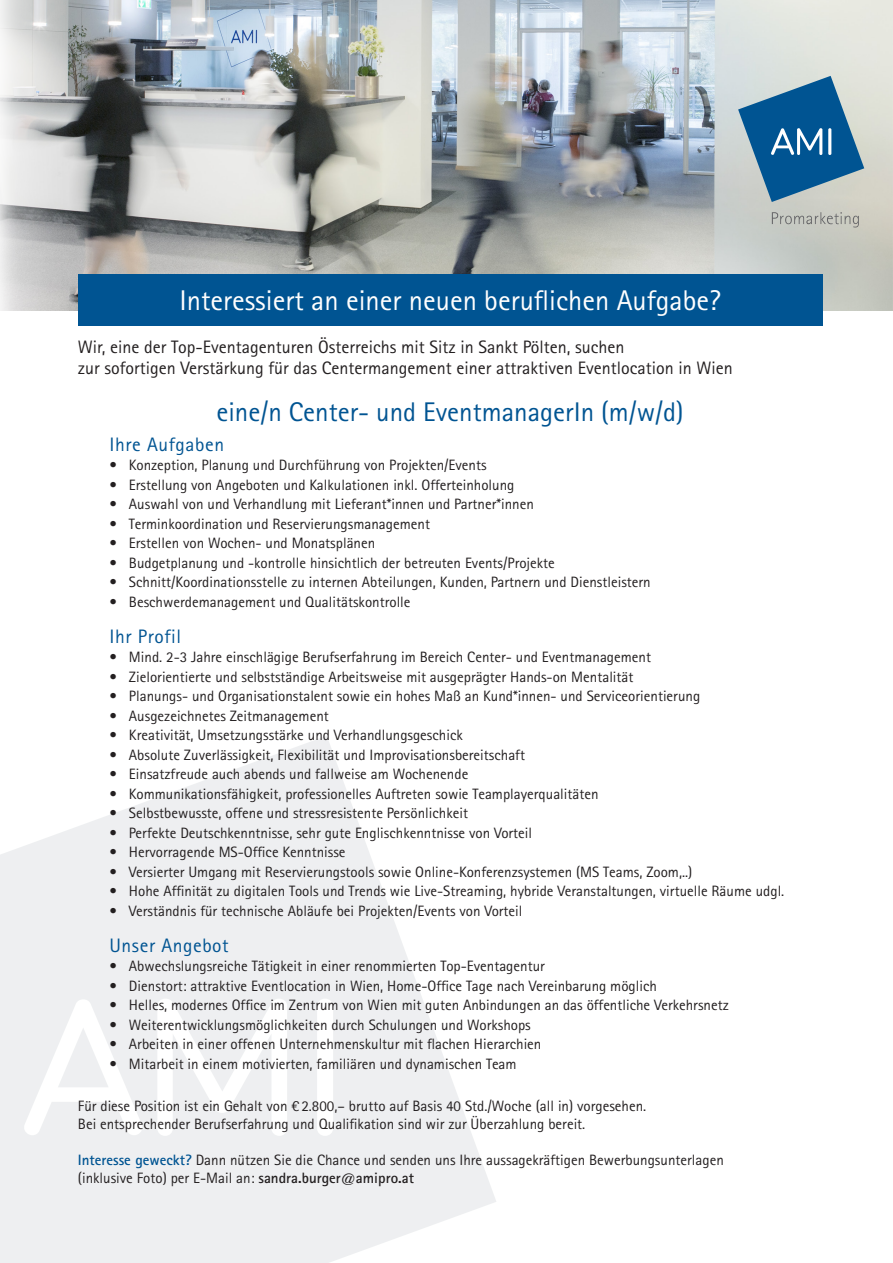
<style>
.page{position:relative;width:893px;height:1263px;background:#fff}
.page>*{position:absolute;margin:0;border:0;box-sizing:border-box;transform-origin:0 0}
.t1{font:28.5px "Rotis Sans Serif Std";color:#fff}
.t2{font:27px "Rotis Sans Serif Std";color:#005492}
.t3{font:19.5px "Rotis Sans Serif Std";letter-spacing:.03em;color:#005492}
.t4{font:18px/21.6px "Rotis Sans Serif Std";color:#231f20}
.t5{font:15px/18px "Rotis Sans Serif Std";color:#231f20}
.s1{font-weight:700;color:#005492}
.s2{font-weight:700}
</style>
<div class="page">
<svg style="left:0;top:736px;width:496px;height:527px;fill:#eeeff1"></svg>
<svg style="left:157px;top:999px;width:130px;height:137px"></svg>
<svg style="left:24px;top:999px;width:119px;height:136px"></svg>
<div style="left:317px;top:999px;width:16px;height:137px;background:#fff;border-radius:8px"></div>
<img style="left:0;top:0;width:893px;height:310px">
<div style="left:78px;top:274px;width:744px;height:51px;background:#005492"></div>
<svg style="left:738px;top:76px;width:126px;height:126px;background:#5b8cae"></svg>
<hr style="left:828px;top:128px;width:3px;height:27px;background:#fff">
<svg style="left:772px;top:212px;width:87px;height:15px"></svg>
<h1 class="t1" style="left:179px;top:283px;width:543px">Interessiert an einer neuen beruflichen Aufgabe?</h1>
<p class="t4" style="left:78px;top:336px;width:656px">Wir, eine der Top-Eventagenturen Österreichs mit Sitz in Sankt Pölten, suchen<br>zur sofortigen Verstärkung für das Centermangement einer attraktiven Eventlocation in Wien</p>
<h2 class="t2" style="left:216px;top:396px;width:469px">eine/n Center- und EventmanagerIn (m/w/d)</h2>
<h3 class="t3" style="left:109px;top:433px;width:116px">Ihre Aufgaben</h3>
<p class="t5" style="left:109px;top:456px;width:379px">• Konzeption, Planung und Durchführung von Projekten/Events</p>
<p class="t5" style="left:109px;top:476px;width:406px">• Erstellung von Angeboten und Kalkulationen inkl. Offerteinholung</p>
<p class="t5" style="left:109px;top:495px;width:426px">• Auswahl von und Verhandlung mit Lieferant*innen und Partner*innen</p>
<p class="t5" style="left:109px;top:515px;width:322px">• Terminkoordination und Reservierungsmanagement</p>
<p class="t5" style="left:109px;top:534px;width:267px">• Erstellen von Wochen- und Monatsplänen</p>
<p class="t5" style="left:109px;top:554px;width:447px">• Budgetplanung und -kontrolle hinsichtlich der betreuten Events/Projekte</p>
<p class="t5" style="left:109px;top:573px;width:543px">• Schnitt/Koordinationsstelle zu internen Abteilungen, Kunden, Partnern und Dienstleistern</p>
<p class="t5" style="left:109px;top:593px;width:303px">• Beschwerdemanagement und Qualitätskontrolle</p>
<h3 class="t3" style="left:109px;top:625px;width:73px">Ihr Profil</h3>
<p class="t5" style="left:109px;top:648px;width:543px">• Mind. 2-3 Jahre einschlägige Berufserfahrung im Bereich Center- und Eventmanagement</p>
<p class="t5" style="left:109px;top:668px;width:525px">• Zielorientierte und selbstständige Arbeitsweise mit ausgeprägter Hands-on Mentalität</p>
<p class="t5" style="left:109px;top:687px;width:592px">• Planungs- und Organisationstalent sowie ein hohes Maß an Kund*innen- und Serviceorientierung</p>
<p class="t5" style="left:109px;top:707px;width:221px">• Ausgezeichnetes Zeitmanagement</p>
<p class="t5" style="left:109px;top:726px;width:355px">• Kreativität, Umsetzungsstärke und Verhandlungsgeschick</p>
<p class="t5" style="left:109px;top:746px;width:417px">• Absolute Zuverlässigkeit, Flexibilität und Improvisationsbereitschaft</p>
<p class="t5" style="left:109px;top:765px;width:360px">• Einsatzfreude auch abends und fallweise am Wochenende</p>
<p class="t5" style="left:109px;top:785px;width:491px">• Kommunikationsfähigkeit, professionelles Auftreten sowie Teamplayerqualitäten</p>
<p class="t5" style="left:109px;top:804px;width:360px">• Selbstbewusste, offene und stressresistente Persönlichkeit</p>
<p class="t5" style="left:109px;top:824px;width:424px">• Perfekte Deutschkenntnisse, sehr gute Englischkenntnisse von Vorteil</p>
<p class="t5" style="left:109px;top:843px;width:238px">• Hervorragende MS-Office Kenntnisse</p>
<p class="t5" style="left:109px;top:863px;width:584px">• Versierter Umgang mit Reservierungstools sowie Online-Konferenzsystemen (MS Teams, Zoom,..)</p>
<p class="t5" style="left:109px;top:882px;width:676px">• Hohe Affinität zu digitalen Tools und Trends wie Live-Streaming, hybride Veranstaltungen, virtuelle Räume udgl.</p>
<p class="t5" style="left:109px;top:902px;width:414px">• Verständnis für technische Abläufe bei Projekten/Events von Vorteil</p>
<h3 class="t3" style="left:109px;top:934px;width:121px">Unser Angebot</h3>
<p class="t5" style="left:109px;top:957px;width:437px">• Abwechslungsreiche Tätigkeit in einer renommierten Top-Eventagentur</p>
<p class="t5" style="left:109px;top:977px;width:549px">• Dienstort: attraktive Eventlocation in Wien, Home-Office Tage nach Vereinbarung möglich</p>
<p class="t5" style="left:109px;top:996px;width:621px">• Helles, modernes Office im Zentrum von Wien mit guten Anbindungen an das öffentliche Verkehrsnetz</p>
<p class="t5" style="left:109px;top:1016px;width:423px">• Weiterentwicklungsmöglichkeiten durch Schulungen und Workshops</p>
<p class="t5" style="left:109px;top:1035px;width:433px">• Arbeiten in einer offenen Unternehmenskultur mit flachen Hierarchien</p>
<p class="t5" style="left:109px;top:1055px;width:409px">• Mitarbeit in einem motivierten, familiären und dynamischen Team</p>
<p class="t5" style="left:78px;top:1097px;width:570px">Für diese Position ist ein Gehalt von €2.800,– brutto auf Basis 40 Std./Woche (all in) vorgesehen.<br>Bei entsprechender Berufserfahrung und Qualifikation sind wir zur Überzahlung bereit.</p>
<p class="t5" style="left:78px;top:1151px;width:647px"><span class="s1">Interesse geweckt?</span> Dann nützen Sie die Chance und senden uns Ihre aussagekräftigen Bewerbungsunterlagen (inklusive Foto) per E-Mail an: <span class="s2">sandra.burger@amipro.at</span></p>
</div>
